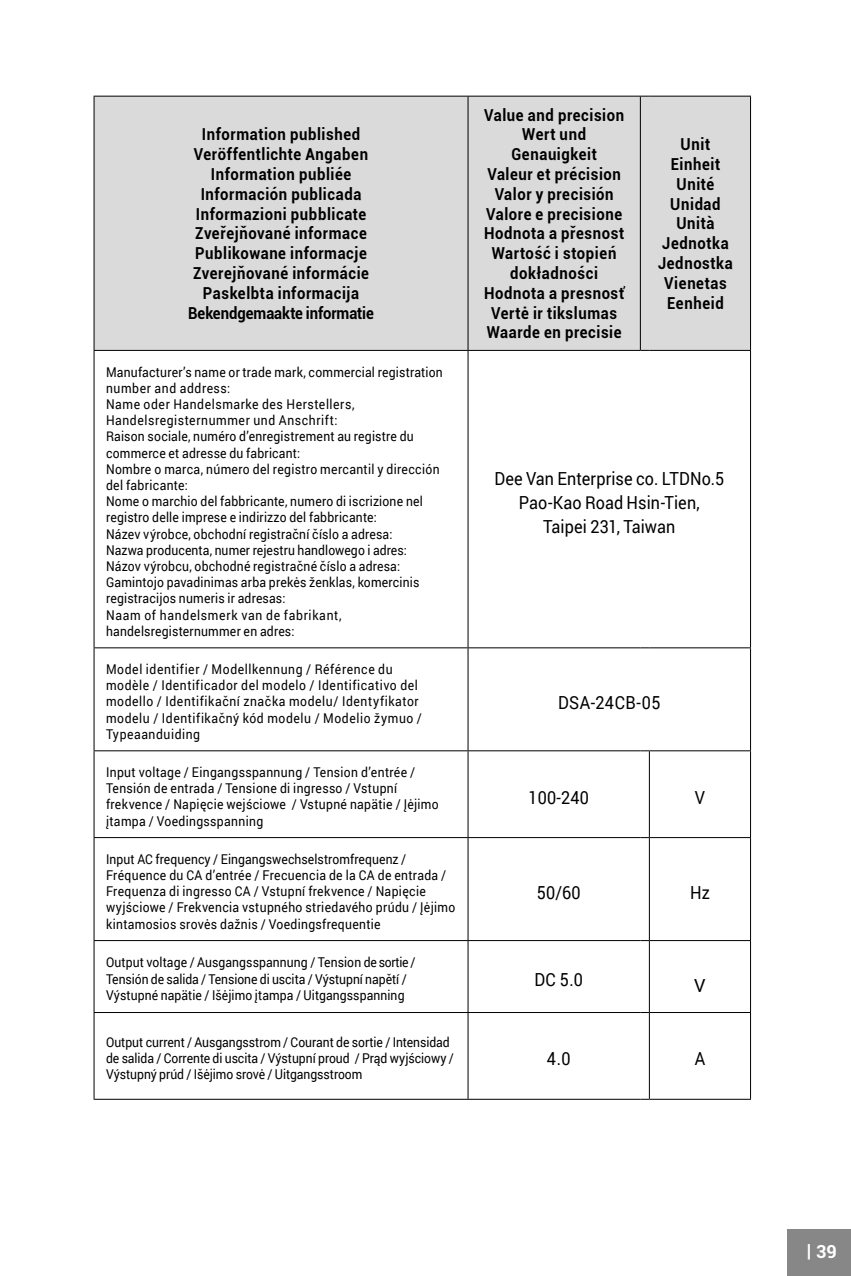
<style>
.page{position:relative;width:851px;height:1276px;background:#fff}
.page>*{position:absolute;margin:0;border:0;box-sizing:border-box;transform-origin:0 0}
.t1{font:18px/24px "Roboto";letter-spacing:.01em;color:#000;text-align:center;scale:.9 1}
.t2{font:700 18px "Roboto";color:#fff}
.t3{font:18px "Roboto";letter-spacing:.01em;color:#000}
.t4{font:700 16.5px/19.8px "Roboto";letter-spacing:.04em;color:#000;text-align:center;scale:.9 1}
.t5{font:13.5px/16.2px "Roboto";letter-spacing:.02em;color:#000;scale:.9 1}
.t6{font:13.5px/16.2px "Roboto";letter-spacing:.05em;color:#000;scale:.9 1}
.t7{font:13.5px/16.2px "Roboto";letter-spacing:-.005em;color:#000;scale:.9 1}
</style>
<div class="page">
<svg style="left:93px;top:365px;width:429px;height:348px"></svg>
<div style="left:787px;top:1229px;width:63px;height:47px;background:#878787"></div>
<div style="left:95px;top:97px;width:655px;height:253px;background:#dadada"></div>
<hr style="left:94px;top:96px;width:374px;height:1px;background:#000">
<hr style="left:93px;top:97px;width:2px;height:253px;background:#000">
<hr style="left:468px;top:96px;width:172px;height:1px;background:#000">
<hr style="left:467px;top:97px;width:1px;height:253px;background:#000">
<hr style="left:639px;top:97px;width:1px;height:253px;background:#000">
<hr style="left:649px;top:96px;width:101px;height:1px;background:#000">
<hr style="left:750px;top:97px;width:1px;height:253px;background:#000">
<hr style="left:94px;top:350px;width:374px;height:1px;background:#000">
<hr style="left:93px;top:351px;width:2px;height:296px;background:#000">
<hr style="left:468px;top:350px;width:172px;height:1px;background:#000">
<hr style="left:467px;top:351px;width:1px;height:296px;background:#000">
<hr style="left:649px;top:350px;width:101px;height:1px;background:#000">
<hr style="left:750px;top:351px;width:1px;height:296px;background:#000">
<hr style="left:94px;top:647px;width:374px;height:1px;background:#000">
<hr style="left:93px;top:648px;width:2px;height:102px;background:#000">
<hr style="left:468px;top:647px;width:172px;height:1px;background:#000">
<hr style="left:467px;top:648px;width:1px;height:102px;background:#000">
<hr style="left:649px;top:647px;width:101px;height:1px;background:#000">
<hr style="left:750px;top:648px;width:1px;height:102px;background:#000">
<hr style="left:94px;top:750px;width:374px;height:1px;background:#000">
<hr style="left:93px;top:751px;width:2px;height:86px;background:#000">
<hr style="left:468px;top:750px;width:172px;height:1px;background:#000">
<hr style="left:467px;top:751px;width:1px;height:86px;background:#000">
<hr style="left:649px;top:750px;width:101px;height:1px;background:#000">
<hr style="left:648px;top:751px;width:1px;height:86px;background:#000">
<hr style="left:750px;top:751px;width:1px;height:86px;background:#000">
<hr style="left:94px;top:837px;width:374px;height:1px;background:#000">
<hr style="left:93px;top:838px;width:2px;height:102px;background:#000">
<hr style="left:468px;top:837px;width:172px;height:1px;background:#000">
<hr style="left:467px;top:838px;width:1px;height:102px;background:#000">
<hr style="left:649px;top:837px;width:101px;height:1px;background:#000">
<hr style="left:648px;top:838px;width:1px;height:102px;background:#000">
<hr style="left:750px;top:838px;width:1px;height:102px;background:#000">
<hr style="left:94px;top:940px;width:374px;height:1px;background:#000">
<hr style="left:93px;top:941px;width:2px;height:71px;background:#000">
<hr style="left:468px;top:940px;width:172px;height:1px;background:#000">
<hr style="left:467px;top:941px;width:1px;height:71px;background:#000">
<hr style="left:649px;top:940px;width:101px;height:1px;background:#000">
<hr style="left:648px;top:941px;width:1px;height:71px;background:#000">
<hr style="left:750px;top:941px;width:1px;height:71px;background:#000">
<hr style="left:94px;top:1012px;width:374px;height:1px;background:#000">
<hr style="left:93px;top:1013px;width:2px;height:85px;background:#000">
<hr style="left:468px;top:1012px;width:172px;height:1px;background:#000">
<hr style="left:467px;top:1013px;width:1px;height:85px;background:#000">
<hr style="left:649px;top:1012px;width:101px;height:1px;background:#000">
<hr style="left:648px;top:1013px;width:1px;height:85px;background:#000">
<hr style="left:750px;top:1013px;width:1px;height:85px;background:#000">
<hr style="left:94px;top:1098px;width:374px;height:1px;background:#000">
<hr style="left:468px;top:1098px;width:172px;height:1px;background:#000">
<hr style="left:649px;top:1098px;width:101px;height:1px;background:#000">
<p class="t4" style="left:188px;top:124px;width:208px">Information published<br>Veröffentlichte Angaben<br>Information publiée<br>Información publicada<br>Informazioni pubblicate<br>Zveřejňované informace<br>Publikowane informacje<br>Zverejňované informácie<br>Paskelbta informacija<br>Bekendgemaakte informatie</p>
<p class="t5" style="left:106px;top:363px;width:375px">Manufacturer’s name or trade mark, commercial registration number and address:<br>Name oder Handelsmarke des Herstellers, Handelsregisternummer und Anschrift:<br>Raison sociale, numéro d’enregistrement au registre du commerce et adresse du fabricant:<br>Nombre o marca, número del registro mercantil y dirección del fabricante:<br>Nome o marchio del fabbricante, numero di iscrizione nel registro delle imprese e indirizzo del fabbricante:<br>Název výrobce, obchodní registrační číslo a adresa:<br>Nazwa producenta, numer rejestru handlowego i adres:<br>Názov výrobcu, obchodné registračné číslo a adresa:<br>Gamintojo pavadinimas arba prekės ženklas, komercinis registracijos numeris ir adresas:<br>Naam of handelsmerk van de fabrikant, handelsregisternummer en adres:</p>
<p class="t6" style="left:106px;top:660px;width:352px">Model identifier / Modellkennung / Référence du modèle / Identificador del modelo / Identificativo del modello / Identifikační značka modelu/ Identyfikator modelu / Identifikačný kód modelu / Modelio žymuo / Typeaanduiding</p>
<p class="t5" style="left:106px;top:763px;width:371px">Input voltage / Eingangsspannung / Tension d’entrée / Tensión de entrada / Tensione di ingresso / Vstupní frekvence / Napięcie wejściowe / Vstupné napätie / Įėjimo įtampa / Voedingsspanning</p>
<p class="t5" style="left:106px;top:850px;width:389px">Input AC frequency / Eingangswechselstromfrequenz / Fréquence du CA d’entrée / Frecuencia de la CA de entrada / Frequenza di ingresso CA / Vstupní frekvence / Napięcie wyjściowe / Frekvencia vstupného striedavého prúdu / Įėjimo kintamosios srovės dažnis / Voedingsfrequentie</p>
<p class="t5" style="left:106px;top:954px;width:345px">Output voltage / Ausgangsspannung / Tension de sortie /<br>Tensión de salida / Tensione di uscita / Výstupní napětí /<br>Výstupné napätie / Išėjimo įtampa / Uitgangsspanning</p>
<p class="t7" style="left:106px;top:1033px;width:388px">Output current / Ausgangsstrom / Courant de sortie / Intensidad de salida / Corrente di uscita / Výstupní proud / Prąd wyjściowy /<br>Výstupný prúd / Išėjimo srovė / Uitgangsstroom</p>
<p class="t4" style="left:484px;top:104px;width:157px">Value and precision<br>Wert und<br>Genauigkeit<br>Valeur et précision<br>Valor y precisión<br>Valore e precisione<br>Hodnota a přesnost<br>Wartość i stopień dokładności<br>Hodnota a presnosť<br>Vertė ir tikslumas<br>Waarde en precisie</p>
<p class="t4" style="left:658px;top:134px;width:85px">Unit<br>Einheit<br>Unité<br>Unidad<br>Unità<br>Jednotka<br>Jednostka<br>Vienetas<br>Eenheid</p>
<h1 class="t1" style="left:494px;top:465px;width:257px">Dee Van Enterprise co. LTDNo.5<br>Pao-Kao Road Hsin-Tien,<br>Taipei 231, Taiwan</h1>
<h1 class="t1" style="left:558px;top:689px;width:115px">DSA-24CB-05</h1>
<h1 class="t1" style="left:528px;top:784px;width:68px">100-240</h1>
<h1 class="t1" style="left:694px;top:784px;width:13px">V</h1>
<h1 class="t1" style="left:536px;top:879px;width:50px">50/60</h1>
<h1 class="t1" style="left:690px;top:879px;width:24px">Hz</h1>
<h1 class="t1" style="left:534px;top:967px;width:55px">DC 5.0</h1>
<h1 class="t3" style="left:694px;top:973px;width:13px">V</h1>
<h1 class="t1" style="left:547px;top:1046px;width:28px">4.0</h1>
<h1 class="t1" style="left:694px;top:1046px;width:13px">A</h1>
<h1 class="t2" style="left:806px;top:1239px;width:31px">| 39</h1>
</div>
